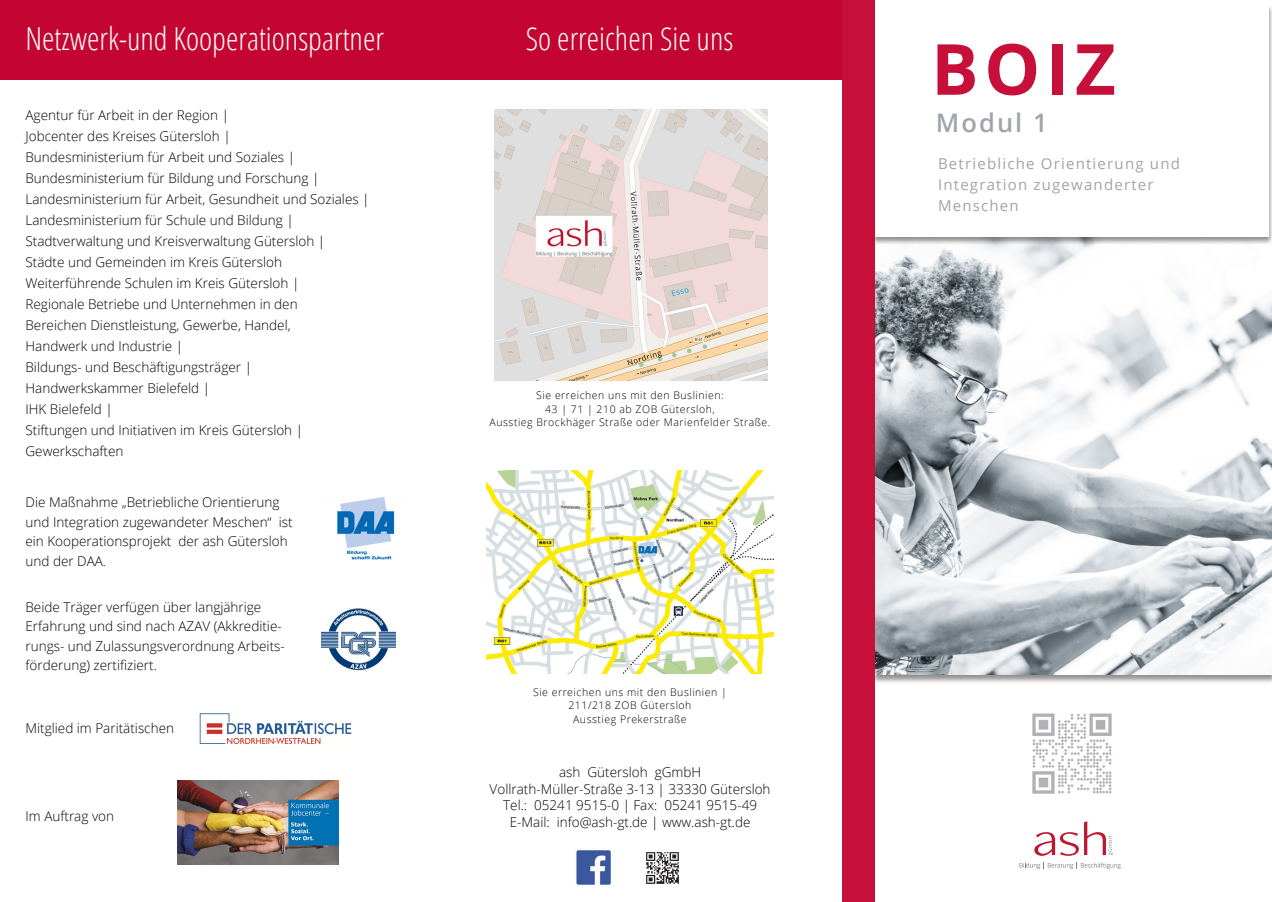
<style>
.page{position:relative;width:1272px;height:902px;background:#fff}
.page>*{position:absolute;margin:0;border:0;box-sizing:border-box;transform-origin:0 0}
.Fließtext{font:700 70.5px "Open Sans";color:#c6103a}
.Überschrift_1{font:300 condensed 31.5px "Open Sans";color:#fff}
.Fließtext-2{font:600 25.5px "Open Sans";letter-spacing:.08em;color:#a1a4aa}
.Fließtext-3{font:15px/21px "Open Sans";letter-spacing:.08em;color:#a1a4aa}
.Fließtext_1__9_pt{font:300 13.5px/19.5px "Open Sans";color:#000}
.Fließtext-4{font:300 10.5px/13.5px "Open Sans";letter-spacing:.05em;color:#000;text-align:center}
</style>
<div class="page">
<div style="left:0;top:0;width:842px;height:79px;background:#c40531"></div>
<img style="left:646px;top:852px;width:32px;height:31px">
<img style="left:576px;top:850px;width:35px;height:35px">
<img style="left:199px;top:713px;width:153px;height:31px">
<img style="left:337px;top:497px;width:58px;height:62px">
<img style="left:321px;top:608px;width:74px;height:63px">
<img style="left:494px;top:110px;width:274px;height:270px">
<img style="left:486px;top:470px;width:287px;height:204px">
<img style="left:177px;top:780px;width:161px;height:84px">
<div style="left:869px;top:228px;width:402px;height:456px;background:#231f20;opacity:.5"></div>
<img style="left:874px;top:245px;width:397px;height:429px">
<div style="left:870px;top:4px;width:401px;height:241px;background:#231f20;opacity:.49"></div>
<div style="left:874px;top:4px;width:394px;height:232px;background:#fff"></div>
<svg style="left:1034px;top:821px;width:78px;height:34px"></svg>
<svg style="left:1019px;top:862px;width:101px;height:7px"></svg>
<img style="left:1032px;top:713px;width:80px;height:81px">
<div style="left:842px;top:0;width:32px;height:901px;background:#c6103a"></div>
<p class="Überschrift_1" style="left:26px;top:17px;width:360px">Netzwerk-und Kooperationspartner</p>
<p class="Überschrift_1" style="left:526px;top:17px;width:209px">So erreichen Sie uns</p>
<p class="Fließtext_1__9_pt" style="left:26px;top:104px;width:271px;line-height:21px">Agentur für Arbeit in der Region |<br>Jobcenter des Kreises Gütersloh |<br>Bundesministerium für Arbeit und Soziales |</p>
<p class="Fließtext_1__9_pt" style="left:26px;top:168px;width:295px">Bundesministerium für Bildung und Forschung |</p>
<p class="Fließtext_1__9_pt" style="left:26px;top:189px;width:345px">Landesministerium für Arbeit, Gesundheit und Soziales |</p>
<p class="Fließtext_1__9_pt" style="left:26px;top:210px;width:270px">Landesministerium für Schule und Bildung |</p>
<p class="Fließtext_1__9_pt" style="left:26px;top:231px;width:301px">Stadtverwaltung und Kreisverwaltung Gütersloh |</p>
<p class="Fließtext_1__9_pt" style="left:26px;top:252px;width:258px">Städte und Gemeinden im Kreis Gütersloh</p>
<p class="Fließtext_1__9_pt" style="left:26px;top:273px;width:275px">Weiterführende Schulen im Kreis Gütersloh |</p>
<p class="Fließtext_1__9_pt" style="left:26px;top:293px;width:274px;line-height:21px">Regionale Betriebe und Unternehmen in den<br>Bereichen Dienstleistung, Gewerbe, Handel,<br>Handwerk und Industrie |</p>
<p class="Fließtext_1__9_pt" style="left:26px;top:357px;width:228px">Bildungs- und Beschäftigungsträger |</p>
<p class="Fließtext_1__9_pt" style="left:26px;top:378px;width:186px">Handwerkskammer Bielefeld |</p>
<p class="Fließtext_1__9_pt" style="left:26px;top:399px;width:89px">IHK Bielefeld |</p>
<p class="Fließtext_1__9_pt" style="left:26px;top:420px;width:279px">Stiftungen und Initiativen im Kreis Gütersloh |</p>
<p class="Fließtext_1__9_pt" style="left:26px;top:441px;width:99px">Gewerkschaften</p>
<p class="Fließtext_1__9_pt" style="left:26px;top:492px;width:268px">Die Maßnahme „Betriebliche Orientierung und Integration zugewandeter Meschen“ ist ein Kooperationsprojekt der ash Gütersloh und der DAA.</p>
<p class="Fließtext_1__9_pt" style="left:26px;top:596px;width:261px">Beide Träger verfügen über langjährige Erfahrung und sind nach AZAV (Akkreditie&shy;rungs- und Zulassungsverordnung Arbeits&shy;förderung) zertifiziert.</p>
<p class="Fließtext_1__9_pt" style="left:26px;top:718px;width:150px">Mitglied im Paritätischen</p>
<p class="Fließtext_1__9_pt" style="left:26px;top:805px;width:90px">Im Auftrag von</p>
<p class="Fließtext-4" style="left:489px;top:388px;width:282px">Sie erreichen uns mit den Buslinien:<br>43 | 71 | 210 ab ZOB Gütersloh,<br>Ausstieg Brockhäger Straße oder Marienfelder Straße.</p>
<p class="Fließtext-4" style="left:533px;top:684px;width:195px">Sie erreichen uns mit den Buslinien |</p>
<p class="Fließtext-4" style="left:568px;top:698px;width:124px">211/218 ZOB Gütersloh</p>
<p class="Fließtext-4" style="left:573px;top:711px;width:115px">Ausstieg Prekerstraße</p>
<p class="Fließtext_1__9_pt" style="left:489px;top:763px;width:282px;line-height:16.5px;text-align:center">ash Gütersloh gGmbH<br>Vollrath-Müller-Straße 3-13 | 33330 Gütersloh<br>Tel.: 05241 9515-0 | Fax: 05241 9515-49</p>
<p class="Fließtext_1__9_pt" style="left:509px;top:811px;width:242px">E-Mail: info@ash-gt.de | www.ash-gt.de</p>
<p class="Fließtext" style="left:931px;top:19px;width:186px">BOIZ</p>
<p class="Fließtext-2" style="left:935px;top:105px;width:113px">Modul 1</p>
<p class="Fließtext-3" style="left:938px;top:153px;width:243px">Betriebliche Orientierung und<br>Integration zugewanderter<br>Menschen</p>
</div>
